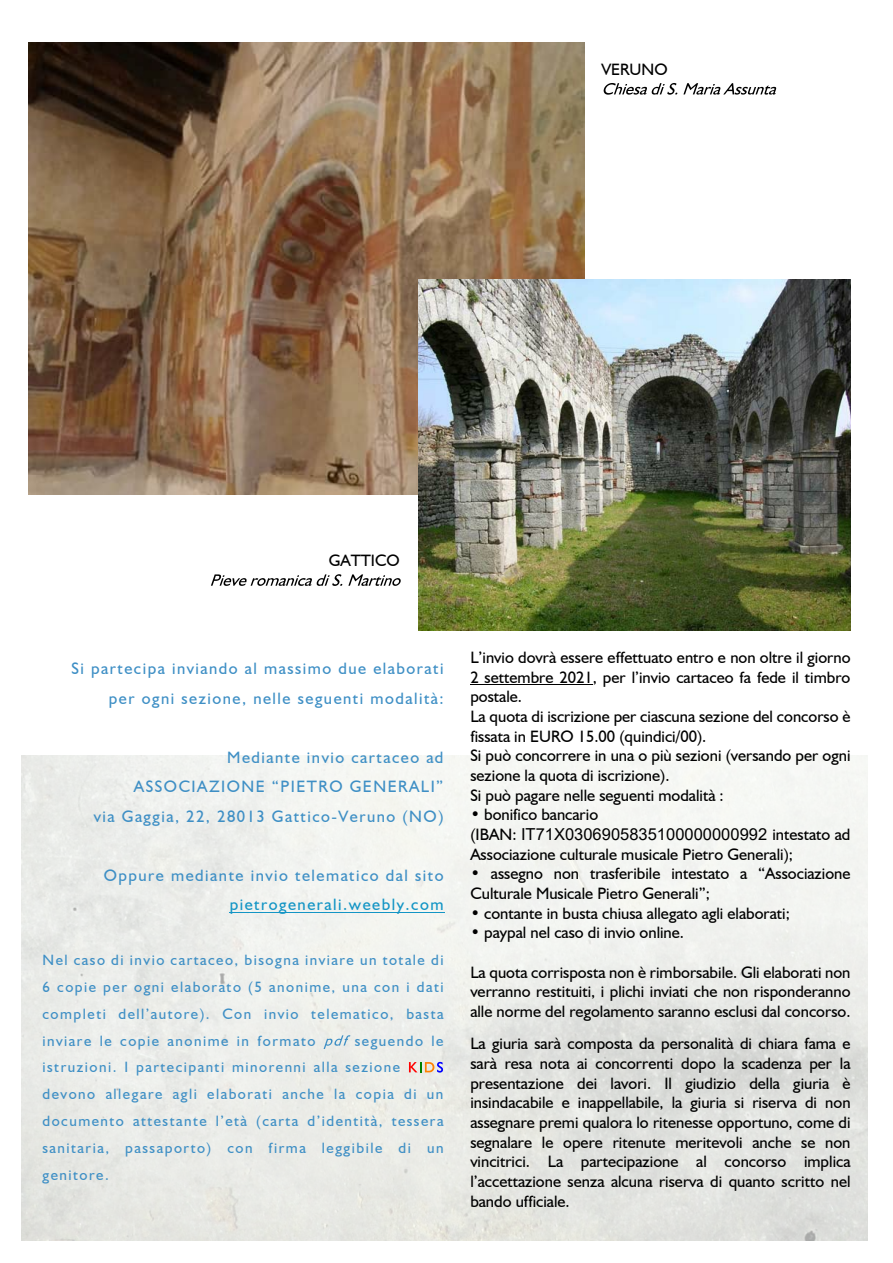
<style>
.page{position:relative;width:893px;height:1263px;background:#fff}
.page>*{position:absolute;margin:0;border:0;box-sizing:border-box;transform-origin:0 0}
.t1{font:16.5px/19.6px "Humanist 521 BT";color:#000}
.t2{font:16.5px/29.5px "Humanist 521 BT";letter-spacing:.09em;color:#3e8fc5;text-align:right}
.t3{font:16.5px "Arial";color:#000}
.t4{font:16.5px "Humanist 521 BT";letter-spacing:.09em;color:#1395c5}
.t5{font:15px/26.8px "Humanist 521 BT";letter-spacing:.1em;color:#3e8fc5;text-align:justify}
.s1{font-family:"Humanist 521 BT"}
</style>
<div class="page">
<img style="left:28px;top:43px;width:557px;height:452px">
<img style="left:22px;top:755px;width:846px;height:485px">
<hr style="left:470px;top:684px;width:123px;height:1px;background:#000">
<hr style="left:230px;top:911px;width:215px;height:1px;background:#1395c5">
<svg style="left:324px;top:1035px;width:26px;height:14px"></svg>
<svg style="left:409px;top:1062px;width:34px;height:10px"></svg>
<img style="left:419px;top:279px;width:431px;height:351px">
<svg style="left:604px;top:83px;width:73px;height:12px"></svg>
<svg style="left:683px;top:83px;width:93px;height:12px"></svg>
<svg style="left:211px;top:574px;width:131px;height:12px"></svg>
<svg style="left:348px;top:574px;width:53px;height:12px"></svg>
<p class="t1" style="left:601px;top:61px;width:68px">VERUNO</p>
<p class="t1" style="left:329px;top:552px;width:73px">GATTICO</p>
<p class="t2" style="left:71px;top:655px;width:374px">Si partecipa inviando al massimo due elaborati per ogni sezione, nelle seguenti modalità:</p>
<p class="t2" style="left:94px;top:744px;width:351px">Mediante invio cartaceo ad<br>ASSOCIAZIONE “PIETRO GENERALI”<br>via Gaggia, 22, 28013 Gattico-Veruno (NO)</p>
<p class="t2" style="left:104px;top:862px;width:341px">Oppure mediante invio telematico dal sito</p>
<p class="t4" style="left:230px;top:898px;width:215px">pietrogenerali.weebly.com</p>
<p class="t5" style="left:43px;top:948px;width:403px">Nel caso di invio cartaceo, bisogna inviare un totale di 6 copie per ogni elaborato (5 anonime, una con i dati completi dell’autore). Con invio telematico, basta inviare le copie anonime in formato</p>
<p class="t5" style="left:43px;top:1028px;width:403px;text-align:left;text-indent:312px">seguendo le istruzioni. I partecipanti minorenni alla sezione devono allegare agli elaborati anche la copia di un documento attestante l’età (carta d’identità, tessera sanitaria, passaporto) con firma leggibile di un genitore.</p>
<p class="t1" style="left:470px;top:649px;width:382px">L’invio dovrà essere effettuato entro e non oltre il giorno 2 settembre 2021, per l’invio cartaceo fa fede il timbro postale.<br>La quota di iscrizione per ciascuna sezione del concorso è fissata in EURO 15.00 (quindici/00).<br>Si può concorrere in una o più sezioni (versando per ogni sezione la quota di iscrizione).<br>Si può pagare nelle seguenti modalità :</p>
<p class="t1" style="left:470px;top:806px;width:129px">• bonifico bancario</p>
<p class="t3" style="left:470px;top:828px;width:382px"><span class="s1">(IBAN:</span> IT71X0306905835100000000992 <span class="s1">intestato ad</span></p>
<p class="t1" style="left:470px;top:845px;width:324px">Associazione culturale musicale Pietro Generali);</p>
<p class="t1" style="left:470px;top:865px;width:382px">• assegno non trasferibile intestato a “Associazione<br>Culturale Musicale Pietro Generali”;</p>
<p class="t1" style="left:470px;top:904px;width:321px">• contante in busta chiusa allegato agli elaborati;</p>
<p class="t1" style="left:470px;top:924px;width:215px">• paypal nel caso di invio online.</p>
<p class="t1" style="left:470px;top:963px;width:382px;text-align:justify">La quota corrisposta non è rimborsabile. Gli elaborati non verranno restituiti, i plichi inviati che non risponderanno alle norme del regolamento saranno esclusi dal concorso.</p>
<p class="t1" style="left:470px;top:1035px;width:382px;text-align:justify">La giuria sarà composta da personalità di chiara fama e sarà resa nota ai concorrenti dopo la scadenza per la presentazione dei lavori. Il giudizio della giuria è insindacabile e inappellabile, la giuria si riserva di non assegnare premi qualora lo ritenesse opportuno, come di segnalare le opere ritenute meritevoli anche se non vincitrici. La partecipazione al concorso implica l’accettazione senza alcuna riserva di quanto scritto nel bando ufficiale.</p>
</div>
